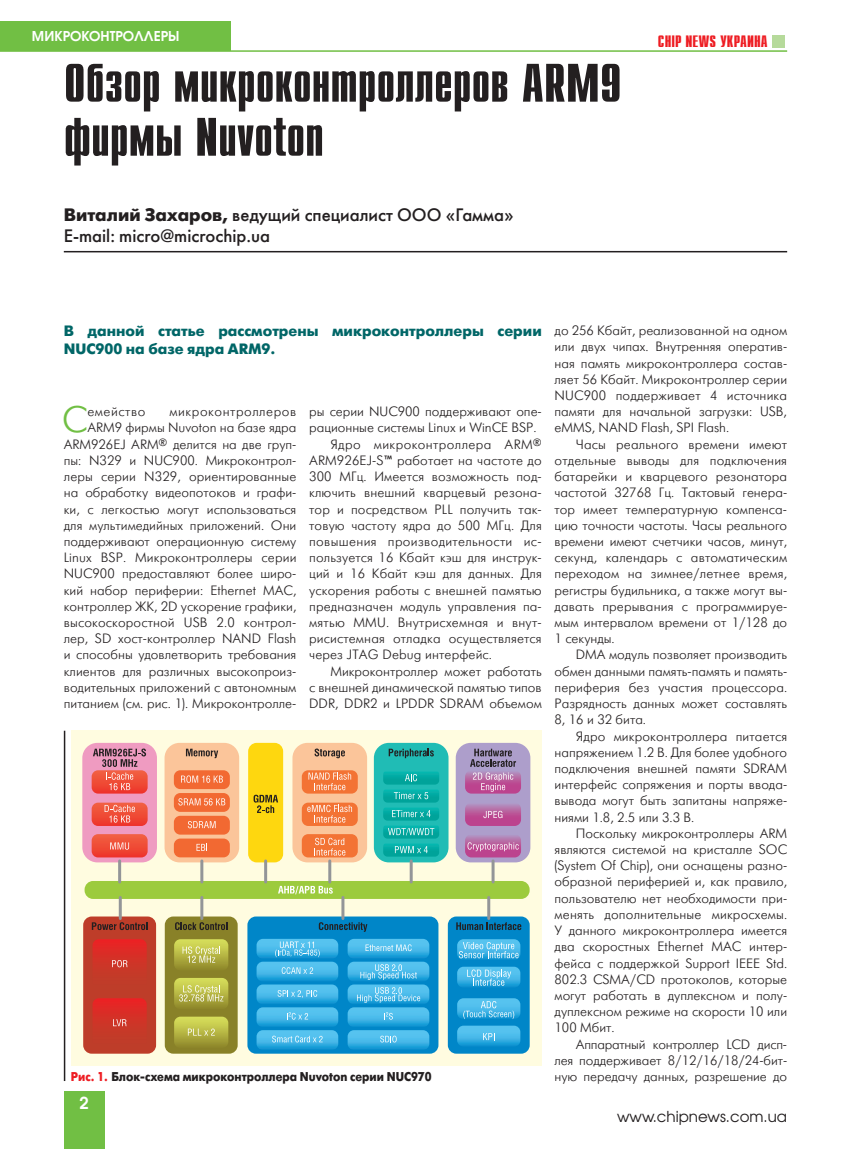
<style>
.page{position:relative;width:851px;height:1149px;background:#fff}
.page>*{position:absolute;margin:0;border:0;box-sizing:border-box;transform-origin:0 0}
.t1{font:700 54px/54px "Compact C";color:#231f20}
.t2{font:36.6px "Futuris Light C";color:#71bf44}
.t3{font:18px/21px "Futuris C";color:#231f20}
.t4{font:700 16.5px "Compact C";color:#ee1d23}
.t5{font:600 16.5px "Avant Garde Gothic C";color:#fff}
.t6{font:700 15px/18px "Futuris C";color:#006667}
.t7{font:15px "Avant Garde Gothic C";color:#231f20}
.t8{font:13.5px/16.2px "Futuris Light C";color:#231f20;text-align:justify}
.t9{font:13.5px "Futuris Light C";letter-spacing:.025em;color:#231f20}
.t10{font:13.5px "Futuris Light C";letter-spacing:.02em;color:#231f20}
.t11{font:13.5px "Futuris Light C";letter-spacing:.03em;color:#231f20}
.t12{font:600 13.5px "Avant Garde Gothic C";color:#fff}
.t13{font:13.5px "Futuris Light C";letter-spacing:.04em;color:#231f20}
.t14{font:700 12.75px "Futuris C";color:#231f20;scale:.9 1}
.s1{font-weight:700}
.s2{color:#ee1d23}
</style>
<div class="page">
<div style="left:0;top:21px;width:231px;height:30px;background:#71bf44"></div>
<hr style="left:0;top:50px;width:787px;height:2px;background:#71bf44">
<div style="left:772px;top:35px;width:12px;height:12px;background:#b6da9b"></div>
<div style="left:64px;top:1091px;width:40px;height:57px;background:#71bf44"></div>
<hr style="left:64px;top:251px;width:723px;height:1px;background:#231f20">
<hr style="left:64px;top:730px;width:1px;height:350px;background:#231f20">
<div style="left:71px;top:730px;width:470px;height:335px;background:#fffce0"></div>
<div style="left:82px;top:742px;width:75px;height:120px;background:#ef9bc1;border-radius:15px"></div>
<svg style="left:92px;top:802px;width:56px;height:23px"></svg>
<svg style="left:92px;top:834px;width:56px;height:23px"></svg>
<svg style="left:92px;top:748px;width:56px;height:45px"></svg>
<div style="left:164px;top:742px;width:75px;height:120px;background:#fbc59a;border-radius:15px"></div>
<div style="left:174px;top:770px;width:56px;height:18px;background:#f26932;border-radius:6px"></div>
<svg style="left:181px;top:775px;width:42px;height:7px"></svg>
<div style="left:174px;top:792px;width:56px;height:19px;background:#f26932;border-radius:6px"></div>
<svg style="left:178px;top:798px;width:47px;height:7px"></svg>
<div style="left:174px;top:815px;width:56px;height:19px;background:#f26932;border-radius:6px"></div>
<svg style="left:188px;top:821px;width:27px;height:7px"></svg>
<div style="left:174px;top:838px;width:56px;height:19px;background:#f26932;border-radius:6px"></div>
<svg style="left:196px;top:843px;width:11px;height:7px"></svg>
<svg style="left:186px;top:748px;width:32px;height:10px"></svg>
<div style="left:448px;top:916px;width:81px;height:137px;background:#0086c8;border-radius:9px"></div>
<svg style="left:457px;top:939px;width:63px;height:20px"></svg>
<svg style="left:457px;top:966px;width:63px;height:21px"></svg>
<svg style="left:457px;top:998px;width:63px;height:20px"></svg>
<svg style="left:457px;top:1025px;width:63px;height:21px"></svg>
<svg style="left:456px;top:922px;width:65px;height:7px"></svg>
<div style="left:247px;top:916px;width:191px;height:137px;background:#0086c8;border-radius:9px"></div>
<svg style="left:256px;top:938px;width:82px;height:111px"></svg>
<svg style="left:347px;top:938px;width:82px;height:111px"></svg>
<svg style="left:319px;top:922px;width:48px;height:9px"></svg>
<div style="left:165px;top:916px;width:73px;height:137px;background:#898128;border-radius:9px"></div>
<svg style="left:174px;top:939px;width:54px;height:29px;background:#bdbd55"></svg>
<svg style="left:174px;top:978px;width:54px;height:29px;background:#bfbf59"></svg>
<svg style="left:174px;top:1016px;width:54px;height:29px;background:#b9b949"></svg>
<svg style="left:175px;top:922px;width:52px;height:7px"></svg>
<div style="left:374px;top:742px;width:74px;height:120px;background:#20bcb5;border-radius:15px"></div>
<svg style="left:383px;top:771px;width:56px;height:85px"></svg>
<svg style="left:388px;top:748px;width:46px;height:10px"></svg>
<div style="left:248px;top:742px;width:35px;height:120px;background:#fed70f;border-radius:9px"></div>
<svg style="left:253px;top:794px;width:25px;height:18px"></svg>
<div style="left:292px;top:742px;width:75px;height:120px;background:#fbc59a;border-radius:15px"></div>
<div style="left:302px;top:770px;width:56px;height:23px;background:#f37334;border-radius:6px"></div>
<svg style="left:308px;top:772px;width:43px;height:18px"></svg>
<div style="left:302px;top:802px;width:56px;height:23px;background:#f37334;border-radius:6px"></div>
<svg style="left:307px;top:804px;width:45px;height:18px"></svg>
<div style="left:302px;top:833px;width:56px;height:24px;background:#f37334;border-radius:6px"></div>
<svg style="left:314px;top:837px;width:31px;height:18px"></svg>
<svg style="left:314px;top:748px;width:31px;height:10px"></svg>
<div style="left:455px;top:742px;width:75px;height:120px;background:#ad9ecb;border-radius:15px"></div>
<svg style="left:465px;top:804px;width:56px;height:21px"></svg>
<svg style="left:465px;top:836px;width:56px;height:21px"></svg>
<svg style="left:465px;top:748px;width:56px;height:45px"></svg>
<div style="left:85px;top:880px;width:444px;height:18px;background:#9ccb3d;border-radius:9px"></div>
<svg style="left:278px;top:885px;width:55px;height:9px"></svg>
<hr style="left:118px;top:860px;width:3px;height:21px;background:#939598">
<hr style="left:200px;top:860px;width:3px;height:21px;background:#939598">
<hr style="left:200px;top:897px;width:3px;height:21px;background:#939598">
<div style="left:83px;top:916px;width:73px;height:137px;background:#be3d29;border-radius:9px"></div>
<svg style="left:92px;top:939px;width:55px;height:30px"></svg>
<svg style="left:92px;top:998px;width:55px;height:30px"></svg>
<svg style="left:92px;top:922px;width:55px;height:7px"></svg>
<hr style="left:119px;top:897px;width:3px;height:21px;background:#939598">
<hr style="left:487px;top:897px;width:3px;height:21px;background:#939598">
<hr style="left:341px;top:897px;width:3px;height:21px;background:#939598">
<hr style="left:264px;top:860px;width:3px;height:21px;background:#939598">
<hr style="left:328px;top:860px;width:3px;height:21px;background:#939598">
<hr style="left:409px;top:860px;width:3px;height:21px;background:#939598">
<hr style="left:491px;top:860px;width:3px;height:21px;background:#939598">
<p class="t12" style="left:32px;top:28px;width:149px">МИКРОКОНТРОЛЛЕРЫ</p>
<h1 class="t1" style="left:64px;top:58px;width:559px">Обзор микроконтроллеров ARM9 фирмы Nuvoton</h1>
<h3 class="t3" style="left:64px;top:205px;width:451px"><span class="s1">Виталий Захаров,</span> ведущий специалист ООО «Гамма»<br>E-mail: micro@microchip.ua</h3>
<p class="t4" style="left:658px;top:33px;width:111px">CHIP NEWS УКРАИНА</p>
<p class="t6" style="left:64px;top:322px;width:479px">В данной статье рассмотрены микроконтроллеры серии<br>NUC900 на базе ядра ARM9.</p>
<h2 class="t2" style="left:62px;top:401px;width:27px">С</h2>
<p class="t13" style="left:87px;top:404px;width:59px">емейство</p>
<p class="t8" style="left:64px;top:404px;width:234px;text-align:right">микроконтроллеров<br>ARM9 фирмы Nuvoton на базе ядра ARM926EJ ARM<sup>®</sup> делится на две груп&shy;пы: N329 и NUC900. Микроконтрол&shy;леры серии N329, ориентированные на обработку видеопотоков и графи&shy;ки, с легкостью могут использоваться для мультимедийных приложений. Они поддерживают операционную систему Linux BSP. Микроконтроллеры серии NUC900 предоставляют более широ&shy;кий набор периферии: Ethernet MAC, контроллер ЖК, 2D ускорение графики, высокоскоростной USB 2.0 контрол&shy;лер, SD хост-контроллер NAND Flash и способны удовлетворить требования клиентов для различных высокопроиз&shy;водительных приложений с автономным питанием (см. рис. 1). Микроконтролле-</p>
<p class="t8" style="left:309px;top:404px;width:234px">ры серии NUC900 поддерживают опе-</p>
<p class="t8" style="left:309px;top:420px;width:229px">рационные системы Linux и WinCE BSP.</p>
<p class="t11" style="left:330px;top:437px;width:213px">Ядро микроконтроллера ARM<sup>®</sup></p>
<p class="t8" style="left:309px;top:452px;width:234px">ARM926EJ-S™ работает на частоте до</p>
<p class="t8" style="left:309px;top:468px;width:234px">300 МГц. Имеется возможность под-</p>
<p class="t8" style="left:309px;top:485px;width:234px">ключить внешний кварцевый резона-</p>
<p class="t8" style="left:309px;top:501px;width:234px">тор и посредством PLL получить так-</p>
<p class="t8" style="left:309px;top:517px;width:234px">товую частоту ядра до 500 МГц. Для</p>
<p class="t9" style="left:309px;top:534px;width:234px">повышения производительности ис-</p>
<p class="t8" style="left:309px;top:549px;width:234px">пользуется 16 Кбайт кэш для инструк-</p>
<p class="t8" style="left:309px;top:566px;width:234px">ций и 16 Кбайт кэш для данных. Для</p>
<p class="t8" style="left:309px;top:582px;width:234px">ускорения работы с внешней памятью</p>
<p class="t8" style="left:309px;top:598px;width:234px">предназначен модуль управления па-</p>
<p class="t10" style="left:309px;top:615px;width:233px">мятью MMU. Внутрисхемная и внут-</p>
<p class="t8" style="left:309px;top:630px;width:234px">рисистемная отладка осуществляется</p>
<p class="t8" style="left:309px;top:647px;width:184px">через JTAG Debug интерфейс.</p>
<p class="t8" style="left:330px;top:663px;width:213px">Микроконтроллер может работать</p>
<p class="t8" style="left:309px;top:679px;width:234px">с внешней динамической памятью типов</p>
<p class="t8" style="left:309px;top:695px;width:234px">DDR, DDR2 и LPDDR SDRAM объемом</p>
<p class="t14" style="left:71px;top:1069px;width:402px"><span class="s2">Рис. 1.</span> Блок-схема микроконтроллера Nuvoton серии NUC970</p>
<p class="t5" style="left:79px;top:1092px;width:11px">2</p>
<p class="t8" style="left:554px;top:323px;width:234px">до 256 Кбайт, реализованной на одном или двух чипах. Внутренняя оператив&shy;ная память микроконтроллера состав&shy;ляет 56 Кбайт. Микроконтроллер серии NUC900 поддерживает 4 источника памяти для начальной загрузки: USB, eMMS, NAND Flash, SPI Flash.</p>
<p class="t8" style="left:554px;top:436px;width:234px;text-indent:21px">Часы реального времени имеют отдельные выводы для подключения батарейки и кварцевого резонатора частотой 32768 Гц. Тактовый генера&shy;тор имеет температурную компенса&shy;цию точности частоты. Часы реального времени имеют счетчики часов, минут, секунд, календарь с автоматическим переходом на зимнее/летнее время, регистры будильника, а также могут вы&shy;давать прерывания с программируе&shy;мым интервалом времени от 1/128 до 1 секунды.</p>
<p class="t8" style="left:554px;top:647px;width:234px;text-indent:21px">DMA модуль позволяет производить обмен данными память-память и память&shy;периферия без участия процессора.<br>Разрядность данных может составлять 8, 16 и 32 бита.</p>
<p class="t8" style="left:554px;top:728px;width:234px;text-indent:21px">Ядро микроконтроллера питается напряжением 1.2 В. Для более удобного подключения внешней памяти SDRAM интерфейс сопряжения и порты ввода&shy;вывода могут быть запитаны напряже&shy;ниями 1.8, 2.5 или 3.3 В.</p>
<p class="t8" style="left:554px;top:825px;width:234px;text-indent:21px">Поскольку микроконтроллеры ARM являются системой на кристалле SOC (System Of Chip), они оснащены разно&shy;образной периферией и, как правило, пользователю нет необходимости при&shy;менять дополнительные микросхемы.<br>У данного микроконтроллера имеется два скоростных Ethernet МАС интер&shy;фейса с поддержкой Support IEEE Std.<br>802.3 CSMA/CD протоколов, которые могут работать в дуплексном и полу&shy;дуплексном режиме на скорости 10 или 100 Мбит.</p>
<p class="t8" style="left:554px;top:1035px;width:234px;text-indent:21px">Аппаратный контроллер LCD дисп&shy;лея поддерживает 8/12/16/18/24-бит&shy;ную передачу данных, разрешение до</p>
<p class="t7" style="left:617px;top:1106px;width:171px">www.chipnews.com.ua</p>
</div>
